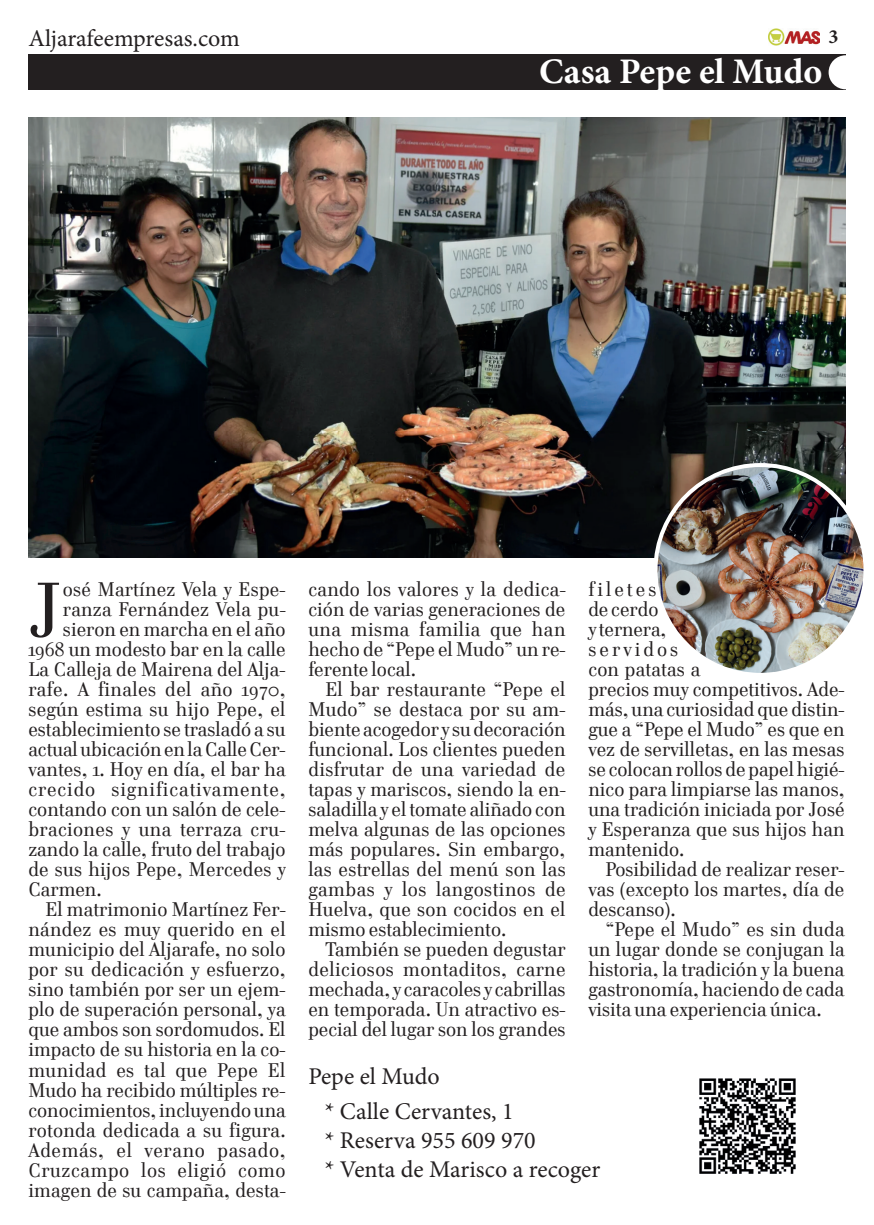
<style>
.page{position:relative;width:874px;height:1225px;background:#fff}
.page>*{position:absolute;margin:0;border:0;box-sizing:border-box;transform-origin:0 0}
.t1{font:78.8px "Cellini";color:#231f20}
.t2{font:700 36px "Minion Pro";letter-spacing:.005em;color:#fff}
.t3{font:24px/34.8px "Minion Pro";color:#231f20}
.t4{font:20px/20px "Cellini";letter-spacing:.005em;color:#231f20;text-align:justify}
.t5{font:20px "Cellini";letter-spacing:.03em;color:#231f20}
.t6{font:20px "Cellini";letter-spacing:.045em;color:#231f20}
.t7{font:700 20px "Minion Pro";color:#231f20}
</style>
<div class="page">
<div style="left:28px;top:55px;width:817px;height:35px;background:#231f20"></div>
<div style="left:828px;top:55px;width:34px;height:34px;background:#fff;border-radius:50%"></div>
<img style="left:768px;top:29px;width:51px;height:17px">
<img style="left:28px;top:118px;width:817px;height:439px">
<img style="left:699px;top:1078px;width:97px;height:96px">
<img style="left:655px;top:465px;width:209px;height:210px;border-radius:104px">
<p class="t3" style="left:28px;top:21px;width:213px">Aljarafeempresas.com</p>
<p class="t7" style="left:828px;top:22px;width:11px">3</p>
<h2 class="t2" style="left:539px;top:46px;width:285px">Casa Pepe el Mudo</h2>
<h1 class="t1" style="left:28px;top:563px;width:35px">J</h1>
<p class="t4" style="left:63px;top:579px;width:224px">osé Martínez Vela y Espe-</p>
<p class="t4" style="left:63px;top:599px;width:224px">ranza Fernández Vela pu-</p>
<p class="t4" style="left:63px;top:619px;width:224px">sieron en marcha en el año</p>
<p class="t4" style="left:28px;top:639px;width:258px">1968 un modesto bar en la calle</p>
<p class="t4" style="left:28px;top:659px;width:258px">La Calleja de Mairena del Alja-</p>
<p class="t4" style="left:28px;top:679px;width:259px">rafe. A finales del año 1970,</p>
<p class="t4" style="left:28px;top:699px;width:258px">según estima su hijo Pepe, el</p>
<p class="t4" style="left:28px;top:719px;width:259px">establecimiento se trasladó a su</p>
<p class="t4" style="left:28px;top:739px;width:259px">actual ubicación en la Calle Cer-</p>
<p class="t4" style="left:28px;top:759px;width:259px">vantes, 1. Hoy en día, el bar ha</p>
<p class="t6" style="left:28px;top:778px;width:259px">crecido significativamente,</p>
<p class="t4" style="left:28px;top:799px;width:258px">contando con un salón de cele-</p>
<p class="t4" style="left:28px;top:819px;width:258px">braciones y una terraza cru-</p>
<p class="t4" style="left:28px;top:839px;width:259px">zando la calle, fruto del trabajo</p>
<p class="t4" style="left:28px;top:859px;width:259px">de sus hijos Pepe, Mercedes y</p>
<p class="t4" style="left:28px;top:879px;width:75px">Carmen.</p>
<p class="t4" style="left:45px;top:899px;width:242px">El matrimonio Martínez Fer-</p>
<p class="t4" style="left:28px;top:919px;width:259px">nández es muy querido en el</p>
<p class="t4" style="left:28px;top:939px;width:258px">municipio del Aljarafe, no solo</p>
<p class="t4" style="left:28px;top:959px;width:258px">por su dedicación y esfuerzo,</p>
<p class="t4" style="left:28px;top:979px;width:258px">sino también por ser un ejem-</p>
<p class="t4" style="left:28px;top:999px;width:259px">plo de superación personal, ya</p>
<p class="t4" style="left:28px;top:1019px;width:258px">que ambos son sordomudos. El</p>
<p class="t4" style="left:28px;top:1039px;width:258px">impacto de su historia en la co-</p>
<p class="t4" style="left:28px;top:1059px;width:258px">munidad es tal que Pepe El</p>
<p class="t4" style="left:28px;top:1079px;width:258px">Mudo ha recibido múltiples re-</p>
<p class="t4" style="left:28px;top:1099px;width:259px">conocimientos, incluyendo una</p>
<p class="t4" style="left:28px;top:1119px;width:259px">rotonda dedicada a su figura.</p>
<p class="t5" style="left:28px;top:1138px;width:259px">Además, el verano pasado,</p>
<p class="t5" style="left:28px;top:1158px;width:258px">Cruzcampo los eligió como</p>
<p class="t4" style="left:28px;top:1179px;width:259px">imagen de su campaña, desta-</p>
<p class="t4" style="left:308px;top:579px;width:259px">cando los valores y la dedica&shy;ción de varias generaciones de una misma familia que han hecho de “Pepe el Mudo” un re&shy;ferente local.</p>
<p class="t4" style="left:308px;top:679px;width:259px;text-indent:17px">El bar restaurante “Pepe el Mudo” se destaca por su am&shy;biente acogedor y su decoración funcional. Los clientes pueden disfrutar de una variedad de tapas y mariscos, siendo la en&shy;saladilla y el tomate aliñado con melva algunas de las opciones más populares. Sin embargo, las estrellas del menú son las gambas y los langostinos de Huelva, que son cocidos en el mismo establecimiento.</p>
<p class="t4" style="left:308px;top:939px;width:259px;text-indent:17px">También se pueden degustar deliciosos montaditos, carne mechada, y caracoles y cabrillas en temporada. Un atractivo es&shy;pecial del lugar son los grandes</p>
<p class="t4" style="left:588px;top:579px;width:258px;text-align:left">filetes<br>de cerdo<br>y ternera,<br>servidos<br>con patatas a<br>precios muy competitivos. Ade&shy;más, una curiosidad que distin&shy;gue a “Pepe el Mudo” es que en vez de servilletas, en las mesas se colocan rollos de papel higié&shy;nico para limpiarse las manos, una tradición iniciada por José y Esperanza que sus hijos han mantenido.</p>
<p class="t4" style="left:588px;top:859px;width:257px;text-indent:17px">Posibilidad de realizar reser&shy;vas (excepto los martes, día de descanso).</p>
<p class="t4" style="left:588px;top:919px;width:258px;text-indent:17px">“Pepe el Mudo” es sin duda un lugar donde se conjugan la historia, la tradición y la buena gastronomía, haciendo de cada visita una experiencia única.</p>
<p class="t3" style="left:324px;top:1059px;width:190px;text-indent:-16px">Pepe el Mudo<br>* Calle Cervantes, 1</p>
<p class="t3" style="left:324px;top:1125px;width:277px;line-height:28.8px">* Reserva 955 609 970<br>* Venta de Marisco a recoger</p>
</div>
